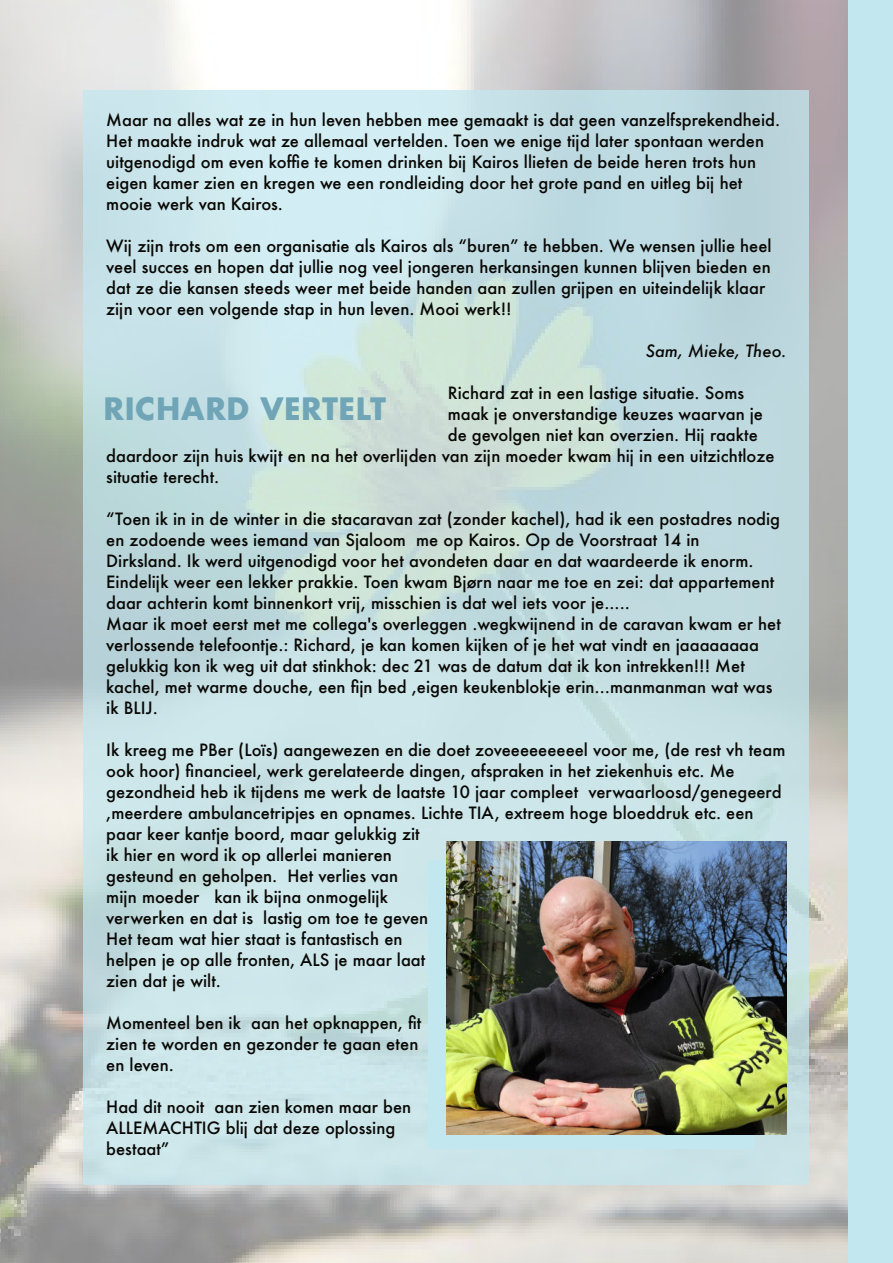
<style>
.page{position:relative;width:893px;height:1263px;background:#fff}
.page>*{position:absolute;margin:0;border:0;box-sizing:border-box;transform-origin:0 0}
.t1{font:700 30px "Futura";color:#70a5b7}
.t2{font:500 16.5px/21px "Futura";color:#080704}
.t3{font:italic 500 16.5px "Futura";color:#080704}
</style>
<div class="page">
<img style="left:0;top:0;width:849px;height:1263px">
<div style="left:84px;top:91px;width:725px;height:1094px;background:#c3e7ef;opacity:.75"></div>
<div style="left:429px;top:860px;width:325px;height:288px;background:#c3e7ef"></div>
<img style="left:446px;top:841px;width:341px;height:293px">
<div style="left:849px;top:0;width:44px;height:1263px;background:#c3e7ef"></div>
<p class="t2" style="left:106px;top:109px;width:675px">Maar na alles wat ze in hun leven hebben mee gemaakt is dat geen vanzelfsprekendheid.<br>Het maakte indruk wat ze allemaal vertelden. Toen we enige tĳd later spontaan werden uitgenodigd om even koffie te komen drinken bĳ Kairos llieten de beide heren trots hun eigen kamer zien en kregen we een rondleiding door het grote pand en uitleg bĳ het mooie werk van Kairos.</p>
<p class="t2" style="left:106px;top:235px;width:667px">Wĳ zĳn trots om een organisatie als Kairos als “buren” te hebben. We wensen jullie heel veel succes en hopen dat jullie nog veel jongeren herkansingen kunnen blĳven bieden en dat ze die kansen steeds weer met beide handen aan zullen grĳpen en uiteindelĳk klaar zĳn voor een volgende stap in hun leven. Mooi werk!!</p>
<p class="t3" style="left:646px;top:340px;width:142px">Sam, Mieke, Theo.</p>
<p class="t2" style="left:448px;top:382px;width:298px">Richard zat in een lastige situatie. Soms</p>
<p class="t2" style="left:448px;top:403px;width:317px">maak je onverstandige keuzes waarvan je</p>
<p class="t2" style="left:448px;top:424px;width:312px">de gevolgen niet kan overzien. Hĳ raakte</p>
<p class="t2" style="left:106px;top:445px;width:670px">daardoor zĳn huis kwĳt en na het overlĳden van zĳn moeder kwam hĳ in een uitzichtloze</p>
<p class="t2" style="left:106px;top:466px;width:114px">situatie terecht.</p>
<p class="t2" style="left:106px;top:508px;width:676px">“Toen ik in in de winter in die stacaravan zat (zonder kachel), had ik een postadres nodig en zodoende wees iemand van Sjaloom me op Kairos. Op de Voorstraat 14 in<br>Dirksland. Ik werd uitgenodigd voor het avondeten daar en dat waardeerde ik enorm.<br>Eindelĳk weer een lekker prakkie. Toen kwam Bjørn naar me toe en zei: dat appartement daar achterin komt binnenkort vrĳ, misschien is dat wel iets voor je.....<br>Maar ik moet eerst met me collega's overleggen .wegkwĳnend in de caravan kwam er het verlossende telefoontje.: Richard, je kan komen kĳken of je het wat vindt en jaaaaaaaa gelukkig kon ik weg uit dat stinkhok: dec 21 was de datum dat ik kon intrekken!!! Met kachel, met warme douche, een fijn bed ,eigen keukenblokje erin…manmanman wat was ik BLĲ.</p>
<p class="t2" style="left:106px;top:739px;width:681px">Ik kreeg me PBer (Loïs) aangewezen en die doet zoveeeeeeeeel voor me, (de rest vh team ook hoor) financieel, werk gerelateerde dingen, afspraken in het ziekenhuis etc. Me gezondheid heb ik tĳdens me werk de laatste 10 jaar compleet verwaarloosd/genegeerd ,meerdere ambulancetripjes en opnames. Lichte TIA, extreem hoge bloeddruk etc. een paar keer kantje boord, maar gelukkig zit<br>ik hier en word ik op allerlei manieren<br>gesteund en geholpen. Het verlies van<br>mĳn moeder kan ik bĳna onmogelĳk<br>verwerken en dat is lastig om toe te geven.<br>Het team wat hier staat is fantastisch en<br>helpen je op alle fronten, ALS je maar laat<br>zien dat je wilt.</p>
<p class="t2" style="left:106px;top:1012px;width:317px">Momenteel ben ik aan het opknappen, fit zien te worden en gezonder te gaan eten en leven.</p>
<p class="t2" style="left:106px;top:1096px;width:306px">Had dit nooit aan zien komen maar ben<br>ALLEMACHTIG blĳ dat deze oplossing bestaat”</p>
<h1 class="t1" style="left:103px;top:387px;width:284px">RICHARD VERTELT</h1>
</div>
